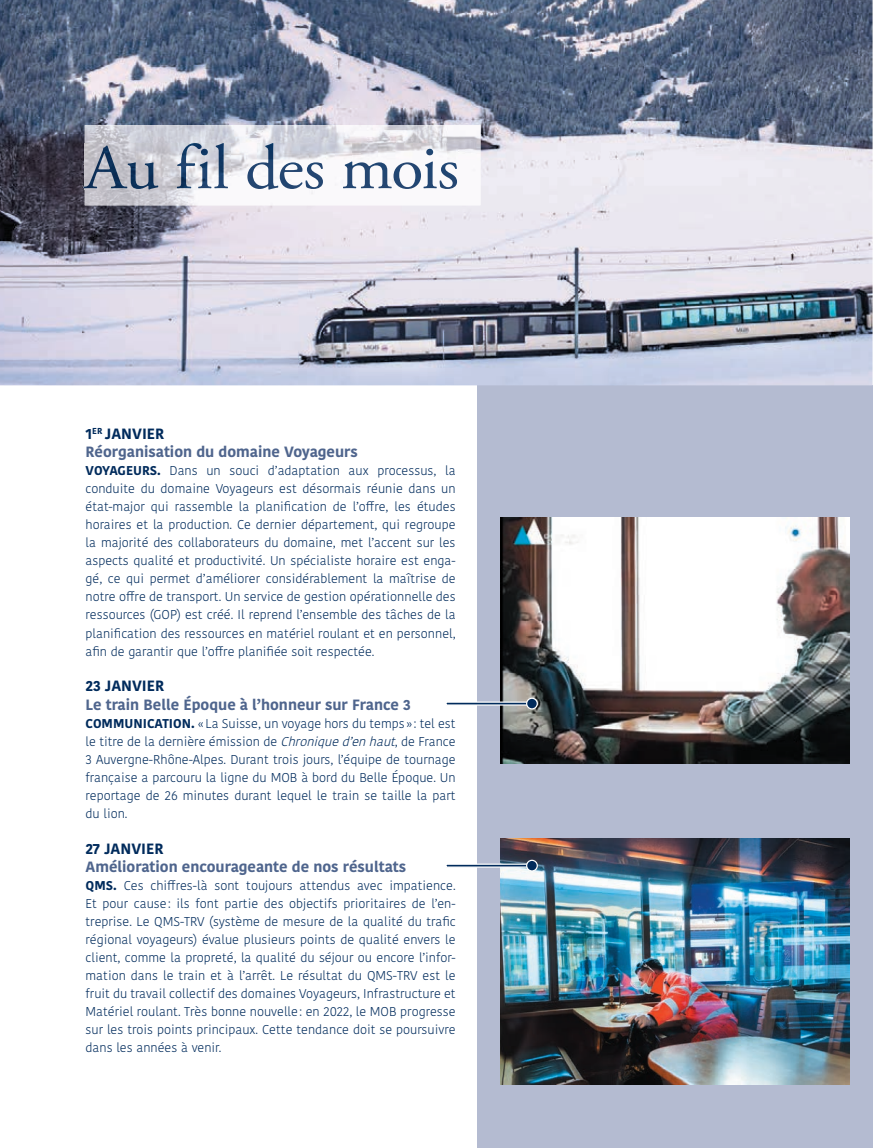
<style>
.page{position:relative;width:874px;height:1148px;background:#fff}
.page>*{position:absolute;margin:0;border:0;box-sizing:border-box;transform-origin:0 0}
.t1{font:700 14.85px/18px "Kohinoor Bangla";color:#4f658d}
.t2{font:700 14.85px "Kohinoor Bangla";color:#002b5c}
.t3{font:300 12.75px/18px "Kohinoor Bangla";color:#002b5c;text-align:justify}
.s1{color:#002b5c}
.s2{font-weight:700}
.s3{font-style:italic}
</style>
<div class="page">
<div style="left:477px;top:385px;width:395px;height:763px;background:#b4bbd1"></div>
<img style="left:0;top:0;width:872px;height:385px">
<img style="left:85px;top:125px;width:395px;height:80px">
<img style="left:85px;top:143px;width:372px;height:47px">
<img style="left:500px;top:517px;width:349px;height:246px">
<img style="left:500px;top:838px;width:349px;height:246px">
<svg style="left:446px;top:701px;width:80px;height:4px"></svg>
<div style="left:526px;top:698px;width:11px;height:11px;background:#002b5c;border-radius:50%"></div>
<div style="left:526px;top:697px;width:12px;height:12px;border:1px solid #fff;border-radius:50%"></div>
<svg style="left:446px;top:863px;width:80px;height:4px"></svg>
<div style="left:526px;top:860px;width:11px;height:11px;background:#002b5c;border-radius:50%"></div>
<div style="left:526px;top:859px;width:12px;height:12px;border:1px solid #fff;border-radius:50%"></div>
<p class="t1" style="left:85px;top:424px;width:274px"><span class="s1">1</span><sup>ER</sup> <span class="s1">JANVIER<br></span>Réorganisation du domaine Voyageurs</p>
<p class="t3" style="left:85px;top:462px;width:371px"><span class="s2">VOYAGEURS.</span> Dans un souci d’adaptation aux processus, la conduite du domaine Voyageurs est désormais réunie dans un état-major qui rassemble la planification de l’offre, les études horaires et la production. Ce dernier département, qui regroupe la majorité des collaborateurs du domaine, met l’accent sur les aspects qualité et productivité. Un spécialiste horaire est enga&shy;gé, ce qui permet d’améliorer considérablement la maîtrise de notre offre de transport. Un service de gestion opérationnelle des ressources (GOP) est créé. Il reprend l’ensemble des tâches de la planification des ressources en matériel roulant et en personnel, afin de garantir que l’offre planifiée soit respectée.</p>
<p class="t2" style="left:85px;top:673px;width:80px">23 JANVIER</p>
<p class="t1" style="left:85px;top:694px;width:327px">Le train Belle Époque à l’honneur sur France 3</p>
<p class="t3" style="left:85px;top:714px;width:371px"><span class="s2">COMMUNICATION.</span> « La Suisse, un voyage hors du temps » : tel est le titre de la dernière émission de <span class="s3">Chroniqued’enhaut</span>, de France 3 Auvergne-Rhône-Alpes. Durant trois jours, l’équipe de tournage française a parcouru la ligne du MOB à bord du Belle Époque. Un reportage de 26 minutes durant lequel le train se taille la part du lion.</p>
<p class="t2" style="left:85px;top:835px;width:80px">27 JANVIER</p>
<p class="t1" style="left:85px;top:856px;width:322px">Amélioration encourageante de nos résultats</p>
<p class="t3" style="left:85px;top:876px;width:371px"><span class="s2">QMS.</span> Ces chiffres-là sont toujours attendus avec impatience.<br>Et pour cause : ils font partie des objectifs prioritaires de l’en&shy;treprise. Le QMS-TRV (système de mesure de la qualité du trafic régional voyageurs) évalue plusieurs points de qualité envers le client, comme la propreté, la qualité du séjour ou encore l’infor&shy;mation dans le train et à l’arrêt. Le résultat du QMS-TRV est le fruit du travail collectif des domaines Voyageurs, Infrastructure et Matériel roulant. Très bonne nouvelle : en 2022, le MOB progresse sur les trois points principaux. Cette tendance doit se poursuivre dans les années à venir.</p>
</div>
